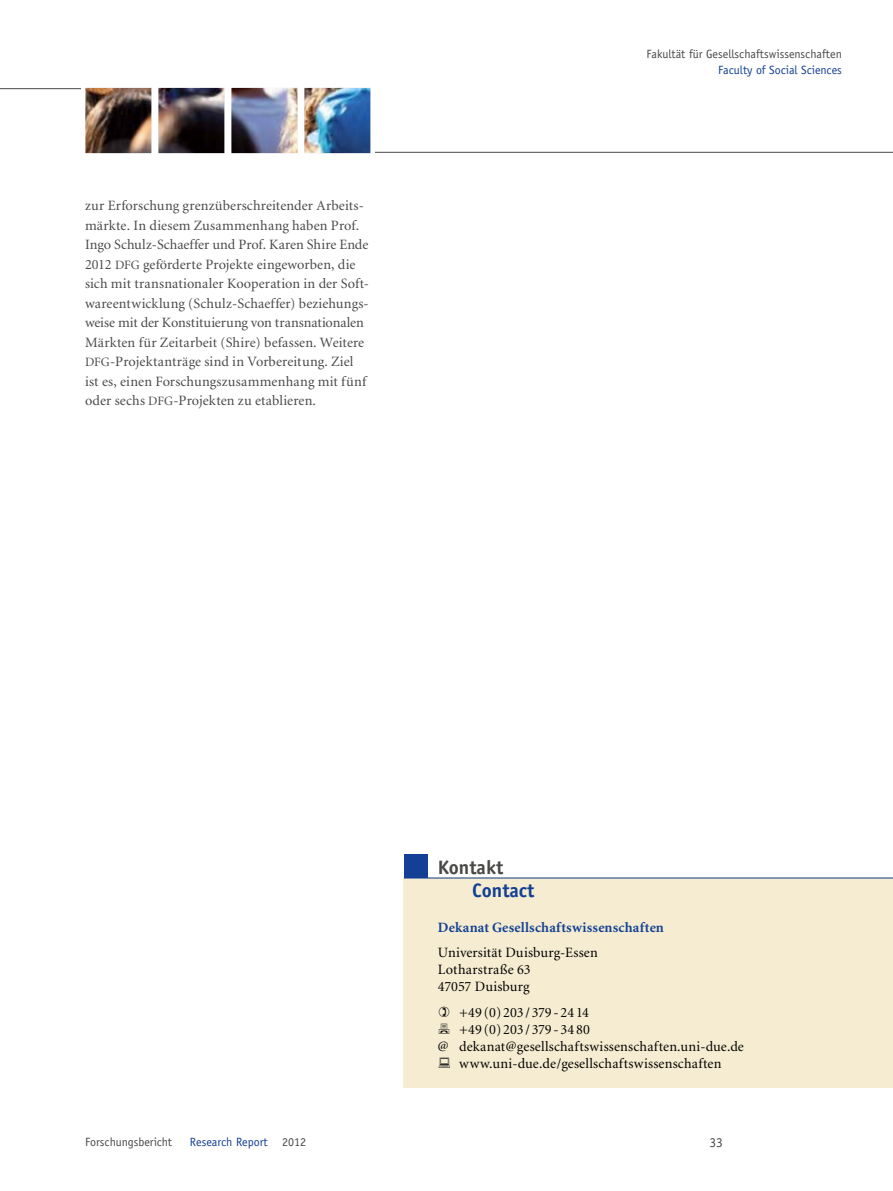
<style>
.page{position:relative;width:893px;height:1191px;background:#fff}
.page>*{position:absolute;margin:0;border:0;box-sizing:border-box;transform-origin:0 0}
.t1{font:700 19.5px "Officina Sans";color:#494948}
.t2{font:700 19.5px "Officina Sans";color:#134094}
.t3{font:14.25px/19.5px "Minion";letter-spacing:.01em;color:#494948}
.t4{font:14.25px/17.1px "Minion";letter-spacing:.01em;color:#000}
.t5{font:700 14.25px "Minion";letter-spacing:.015em;color:#134094}
.t6{font:14.25px "Minion";letter-spacing:-.01em;color:#000}
.t7{font:13.5px "Officina Sans";color:#494948}
.t8{font:12px "Officina Sans";color:#494948}
.t9{font:12px "Officina Sans";color:#134094}
.s1{font-size:12.75px}
.s2{color:#494948}
</style>
<div class="page">
<div style="left:404px;top:877px;width:489px;height:210px;background:#f5ecd1"></div>
<div style="left:404px;top:854px;width:23px;height:23px;background:#134094"></div>
<hr style="left:404px;top:877px;width:489px;height:1px;background:#134094">
<hr style="left:370px;top:152px;width:523px;height:1px;background:#494948">
<hr style="left:0;top:88px;width:85px;height:1px;background:#494948">
<div style="left:81px;top:146px;width:294px;height:7px;background:#fff"></div>
<div style="left:81px;top:88px;width:294px;height:6px;background:#fff"></div>
<img style="left:85px;top:88px;width:285px;height:65px">
<p class="t3" style="left:85px;top:196px;width:286px">zur Erforschung grenzüberschreitender Arbeits&shy;märkte. In diesem Zusammenhang haben Prof.<br>Ingo Schulz-Schaeffer und Prof. Karen Shire Ende 2012 <span class="s1">DFG</span> geförderte Projekte eingeworben, die sich mit transnationaler Kooperation in der Soft&shy;wareentwicklung (Schulz-Schaeffer) beziehungs&shy;weise mit der Konstituierung von transnationalen Märkten für Zeitarbeit (Shire) befassen. Weitere <span class="s1">DFG</span>-Projektanträge sind in Vorbereitung. Ziel ist es, einen Forschungszusammenhang mit fünf oder sechs <span class="s1">DFG</span>-Projekten zu etablieren.</p>
<p class="t8" style="left:646px;top:47px;width:197px">Fakultät für Gesellschaftswissenschaften</p>
<p class="t9" style="left:718px;top:62px;width:125px">Faculty of Social Sciences</p>
<h1 class="t1" style="left:438px;top:854px;width:67px">Kontakt</h1>
<h1 class="t2" style="left:472px;top:878px;width:64px">Contact</h1>
<p class="t5" style="left:438px;top:919px;width:228px">Dekanat Gesellschaftswissenschaften</p>
<p class="t4" style="left:438px;top:944px;width:161px">Universität Duisburg-Essen<br>Lotharstraße 63<br>47057 Duisburg</p>
<p class="t6" style="left:459px;top:1005px;width:131px">+49 (0) 203 / 379 - 24 14</p>
<p class="t4" style="left:459px;top:1021px;width:132px">+49 (0) 203 / 379 - 34 80</p>
<p class="t4" style="left:438px;top:1038px;width:307px">@ dekanat@gesellschaftswissenschaften.uni-due.de</p>
<p class="t4" style="left:459px;top:1055px;width:264px">www.uni-due.de/gesellschaftswissenschaften</p>
<p class="t8" style="left:85px;top:1134px;width:89px">Forschungsbericht</p>
<p class="t9" style="left:190px;top:1134px;width:118px">Research Report <span class="s2">2012</span></p>
<p class="t7" style="left:709px;top:1134px;width:15px">33</p>
</div>
